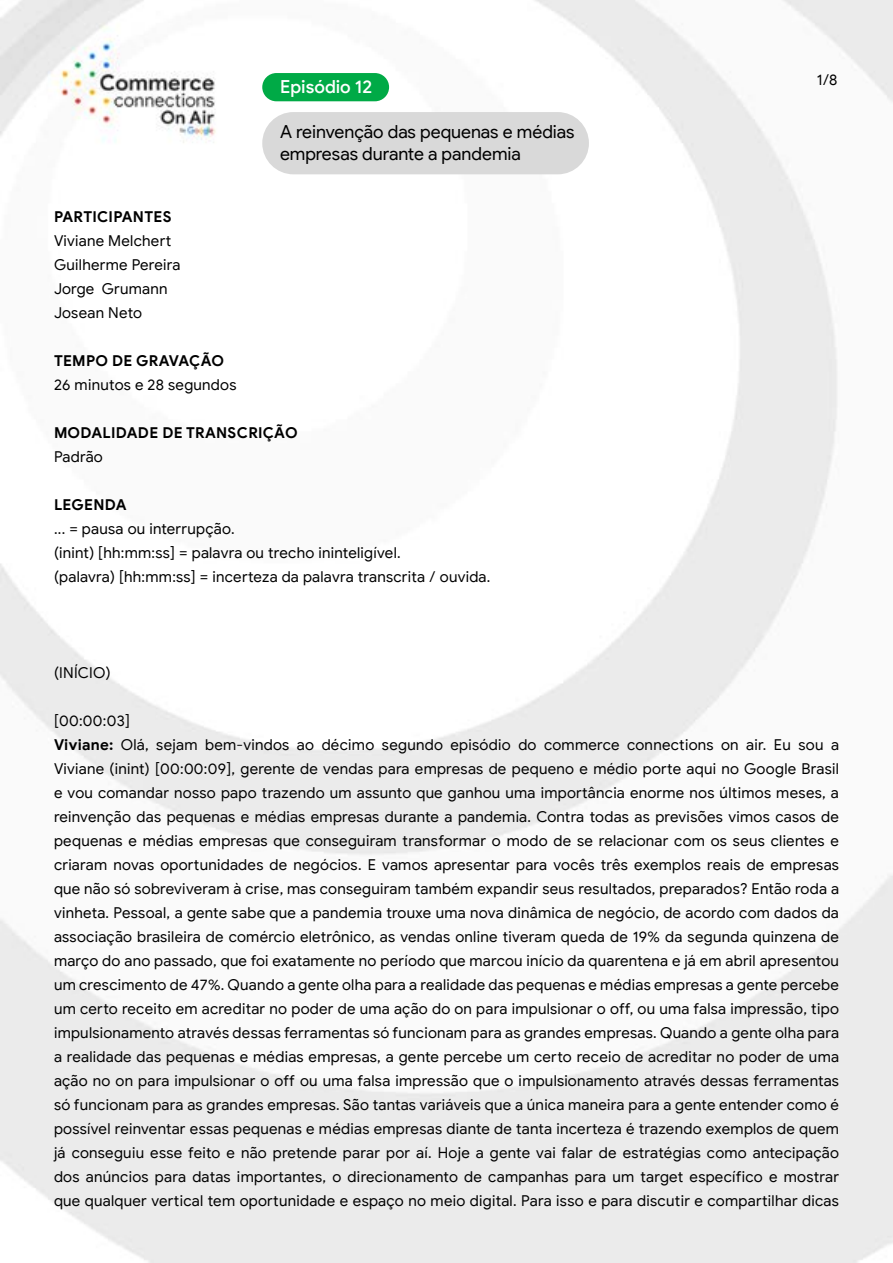
<style>
.page{position:relative;width:893px;height:1263px;background:#fff}
.page>*{position:absolute;margin:0;border:0;box-sizing:border-box;transform-origin:0 0}
.t1{font:18px/21.6px "Google Sans Display";color:#000}
.t2{font:500 18px "Google Sans Display";color:#fff}
.t3{font:15px/24px "Google Sans";letter-spacing:.02em;color:#000}
.t4{font:700 15px "Google Sans";letter-spacing:.02em;color:#000}
.t5{font:15px "Google Sans Display";color:#000}
.s1{font-weight:700}
</style>
<div class="page">
<img style="left:0;top:0;width:893px;height:1263px">
<div style="left:262px;top:73px;width:127px;height:28px;background:#00aa46;border-radius:14px"></div>
<div style="left:262px;top:112px;width:327px;height:62px;background:#d9d9d9;border-radius:31px"></div>
<p class="t2" style="left:280px;top:76px;width:93px">Episódio 12</p>
<p class="t1" style="left:280px;top:121px;width:296px">A reinvenção das pequenas e médias empresas durante a pandemia</p>
<p class="t4" style="left:54px;top:207px;width:119px">PARTICIPANTES</p>
<p class="t3" style="left:54px;top:228px;width:128px">Viviane Melchert<br>Guilherme Pereira<br>Jorge Grumann<br>Josean Neto</p>
<p class="t4" style="left:54px;top:351px;width:172px">TEMPO DE GRAVAÇÃO</p>
<p class="t3" style="left:54px;top:372px;width:184px">26 minutos e 28 segundos</p>
<p class="t4" style="left:54px;top:423px;width:245px">MODALIDADE DE TRANSCRIÇÃO</p>
<p class="t3" style="left:54px;top:444px;width:50px">Padrão</p>
<p class="t4" style="left:54px;top:495px;width:74px">LEGENDA</p>
<p class="t3" style="left:54px;top:516px;width:438px">... = pausa ou interrupção.<br>(inint) [hh:mm:ss] = palavra ou trecho ininteligível.<br>(palavra) [hh:mm:ss] = incerteza da palavra transcrita / ouvida.</p>
<p class="t5" style="left:817px;top:70px;width:22px">1/8</p>
<p class="t3" style="left:54px;top:660px;width:58px">(INÍCIO)</p>
<p class="t3" style="left:54px;top:708px;width:787px">[00:00:03]<br><span class="s1">Viviane:</span> Olá, sejam bem-vindos ao décimo segundo episódio do commerce connections on air. Eu sou a Viviane (inint) [00:00:09], gerente de vendas para empresas de pequeno e médio porte aqui no Google Brasil e vou comandar nosso papo trazendo um assunto que ganhou uma importância enorme nos últimos meses, a reinvenção das pequenas e médias empresas durante a pandemia. Contra todas as previsões vimos casos de pequenas e médias empresas que conseguiram transformar o modo de se relacionar com os seus clientes e criaram novas oportunidades de negócios. E vamos apresentar para vocês três exemplos reais de empresas que não só sobreviveram à crise, mas conseguiram também expandir seus resultados, preparados? Então roda a vinheta. Pessoal, a gente sabe que a pandemia trouxe uma nova dinâmica de negócio, de acordo com dados da associação brasileira de comércio eletrônico, as vendas online tiveram queda de 19% da segunda quinzena de março do ano passado, que foi exatamente no período que marcou início da quarentena e já em abril apresentou um crescimento de 47%. Quando a gente olha para a realidade das pequenas e médias empresas a gente percebe um certo receito em acreditar no poder de uma ação do on para impulsionar o off, ou uma falsa impressão, tipo impulsionamento através dessas ferramentas só funcionam para as grandes empresas. Quando a gente olha para a realidade das pequenas e médias empresas, a gente percebe um certo receio de acreditar no poder de uma ação no on para impulsionar o off ou uma falsa impressão que o impulsionamento através dessas ferramentas só funcionam para as grandes empresas. São tantas variáveis que a única maneira para a gente entender como é possível reinventar essas pequenas e médias empresas diante de tanta incerteza é trazendo exemplos de quem já conseguiu esse feito e não pretende parar por aí. Hoje a gente vai falar de estratégias como antecipação dos anúncios para datas importantes, o direcionamento de campanhas para um target específico e mostrar que qualquer vertical tem oportunidade e espaço no meio digital. Para isso e para discutir e compartilhar dicas</p>
</div>
